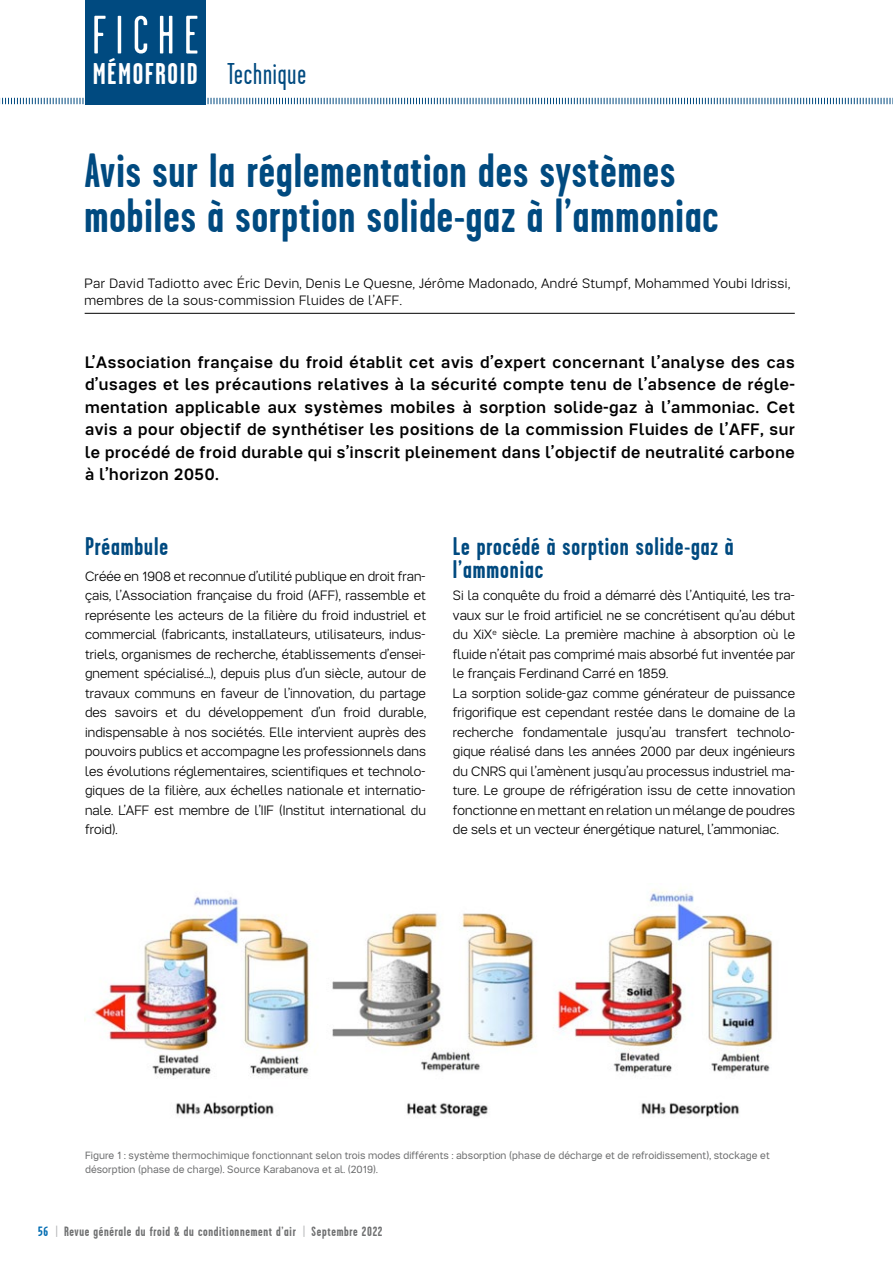
<style>
.page{position:relative;width:893px;height:1263px;background:#fff}
.page>*{position:absolute;margin:0;border:0;box-sizing:border-box;transform-origin:0 0}
.t1{font:54px "Garage Gothic";letter-spacing:.175em;color:#fff}
._00-titre_article{font:700 48px/45px "Garage Gothic";letter-spacing:.02em;color:#004a80}
.t2{font:700 30px "Garage Gothic";letter-spacing:.05em;color:#fff}
.t3{font:30px "Garage Gothic";letter-spacing:.03em;color:#004a80}
._03-sous_titre{font:700 25.5px/22.5px "Garage Gothic";letter-spacing:.035em;color:#004a80}
._02-chapeau{font:500 16.5px/22.5px "Tupper PRO";letter-spacing:.04em;color:#000;text-align:justify}
._01-Texte_courant{font:300 13.5px/19.5px "Tupper PRO";letter-spacing:.005em;color:#000;text-align:justify}
._08-auteur_en_tête_d{font:300 13.5px/16.5px "Tupper PRO";letter-spacing:.03em;color:#000}
.t4{font:700 13.5px "Garage Gothic";letter-spacing:.05em;color:#707172}
._07-légendes_photos{font:10.5px/13.5px "Tupper PRO";letter-spacing:.005em;color:#707172}
.s1{color:#006cb2}
.s2{font-weight:400;color:#b1b3b4}
</style>
<div class="page">
<div style="left:85px;top:0;width:120px;height:104px;background:#004a80"></div>
<svg style="left:0;top:98px;width:893px;height:6px"></svg>
<hr style="left:85px;top:313px;width:710px;height:1px;background:#000">
<img style="left:84px;top:889px;width:689px;height:228px">
<h1 class="t1" style="left:92px;top:7px;width:108px">FICHE</h1>
<h3 class="t2" style="left:93px;top:57px;width:107px">MÉMOFROID</h3>
<p class="t3" style="left:227px;top:59px;width:80px">Technique</p>
<p class="_00-titre_article" style="left:85px;top:149px;width:635px">Avis sur la réglementation des systèmes mobiles à sorption solide-gaz à l’ammoniac</p>
<p class="_08-auteur_en_tête_d" style="left:84px;top:274px;width:707px">Par David Tadiotto avec Éric Devin, Denis Le Quesne, Jérôme Madonado, André Stumpf, Mohammed Youbi Idrissi, membres de la sous-commission Fluides de l’AFF.</p>
<p class="_02-chapeau" style="left:85px;top:350px;width:711px">L’Association française du froid établit cet avis d’expert concernant l’analyse des cas d’usages et les précautions relatives à la sécurité compte tenu de l’absence de régle&shy;mentation applicable aux systèmes mobiles à sorption solide-gaz à l’ammoniac. Cet avis a pour objectif de synthétiser les positions de la commission Fluides de l’AFF, sur le procédé de froid durable qui s’inscrit pleinement dans l’objectif de neutralité carbone à l’horizon 2050.</p>
<p class="_03-sous_titre" style="left:85px;top:535px;width:85px">Préambule</p>
<p class="_01-Texte_courant" style="left:85px;top:565px;width:343px">Créée en 1908 et reconnue d’utilité publique en droit fran&shy;çais, l’Association française du froid (AFF), rassemble et représente les acteurs de la filière du froid industriel et commercial (fabricants, installateurs, utilisateurs, indus&shy;triels, organismes de recherche, établissements d’ensei&shy;gnement spécialisé…), depuis plus d’un siècle, autour de travaux communs en faveur de l’innovation, du partage des savoirs et du développement d’un froid durable, indispensable à nos sociétés. Elle intervient auprès des pouvoirs publics et accompagne les professionnels dans les évolutions réglementaires, scientifiques et technolo&shy;giques de la filière, aux échelles nationale et internatio&shy;nale. L’AFF est membre de l’IIF (Institut international du froid).</p>
<p class="_03-sous_titre" style="left:453px;top:535px;width:282px">Le procédé à sorption solide-gaz à l’ammoniac</p>
<p class="_01-Texte_courant" style="left:453px;top:584px;width:344px">Si la conquête du froid a démarré dès l’Antiquité, les tra&shy;vaux sur le froid artificiel ne se concrétisent qu’au début du XiX<sup>e</sup> siècle. La première machine à absorption où le fluide n’était pas comprimé mais absorbé fut inventée par le français Ferdinand Carré en 1859.</p>
<p class="_01-Texte_courant" style="left:453px;top:682px;width:344px">La sorption solide-gaz comme générateur de puissance frigorifique est cependant restée dans le domaine de la recherche fondamentale jusqu’au transfert technolo&shy;gique réalisé dans les années 2000 par deux ingénieurs du CNRS qui l’amènent jusqu’au processus industriel ma&shy;ture. Le groupe de réfrigération issu de cette innovation fonctionne en mettant en relation un mélange de poudres de sels et un vecteur énergétique naturel, l’ammoniac.</p>
<p class="_07-légendes_photos" style="left:85px;top:1148px;width:686px">Figure 1 : système thermochimique fonctionnant selon trois modes différents : absorption (phase de décharge et de refroidissement), stockage et désorption (phase de charge). Source Karabanova et al. (2019).</p>
<p class="t4" style="left:38px;top:1224px;width:346px"><span class="s1">56</span> <span class="s2">|</span> Revue générale du froid &amp; du conditionnement d’air <span class="s2">|</span> Septembre 2022</p>
</div>
